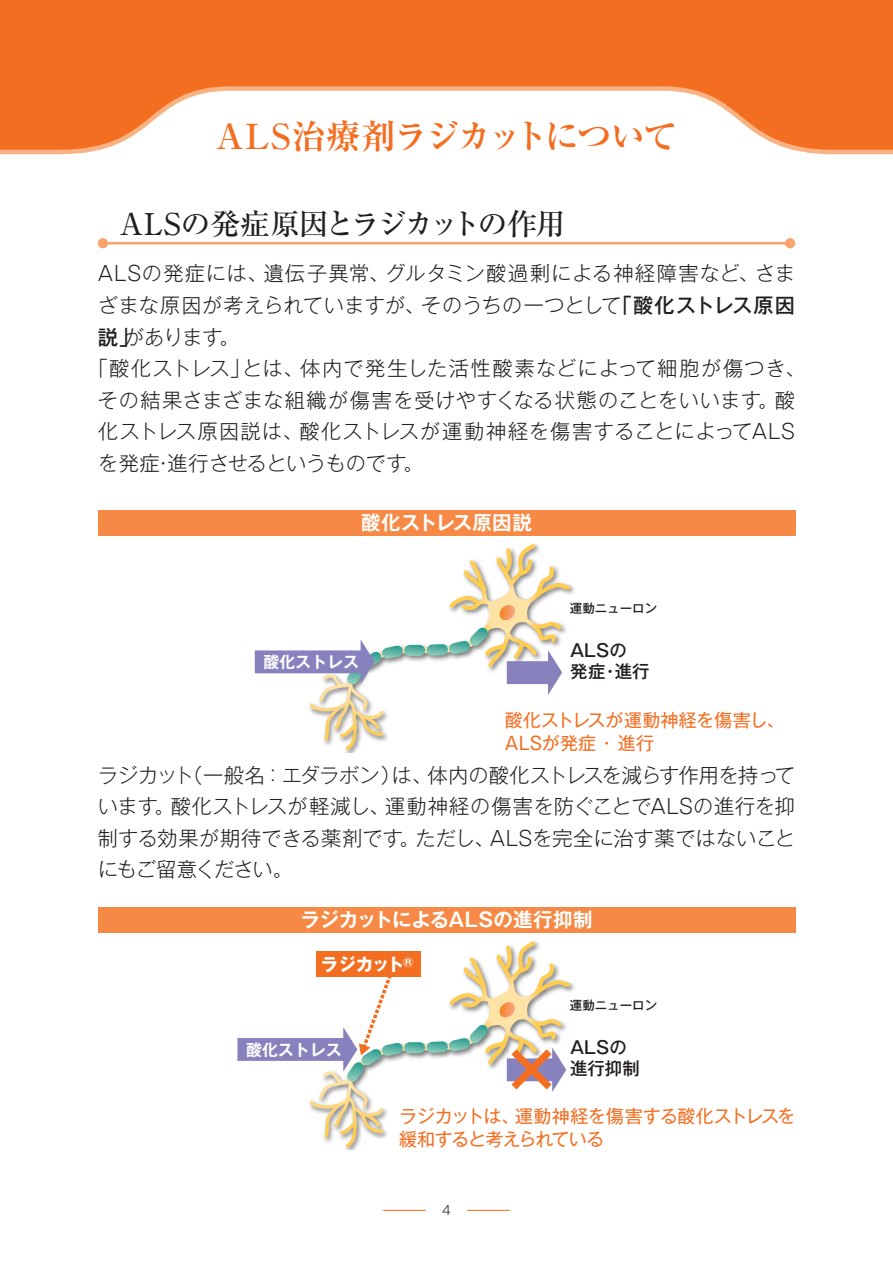
<style>
.page{position:relative;width:893px;height:1263px;background:#fff}
.page>*{position:absolute;margin:0;border:0;box-sizing:border-box;transform-origin:0 0}
.t1{font:700 34.5px "Ryumin Pro";letter-spacing:-.055em;color:#f36e21}
.t2{font:500 30px "Ryumin Pro";letter-spacing:-.045em;color:#231f20}
.t3{font:300 20.25px/31.5px "Gothic MB101 Pro";letter-spacing:.02em;color:#231f20;text-align:justify}
.t4{font:300 20.25px "Gothic MB101 Pro";letter-spacing:.045em;color:#231f20}
.t5{font:300 20.25px "Gothic MB101 Pro";letter-spacing:.06em;color:#231f20}
.t6{font:300 20.25px "Gothic MB101 Pro";letter-spacing:-.015em;color:#231f20}
.t7{font:700 19.5px "Gothic MB101 Pro De";letter-spacing:.005em;color:#fff}
.t8{font:18px/22.5px "Gothic MB101 Pro";letter-spacing:-.02em;color:#f36e21}
.t9{font:18px/22.5px "Gothic MB101 Pro";color:#f36e21}
.t10{font:500 17.4px/20.9px "Gothic MB101 Pro";color:#231f20}
.t11{font:700 17.4px "Gothic MB101 Pro";letter-spacing:-.03em;color:#fff}
.t12{font:700 15.9px "Gothic MB101 Pro De";color:#fff}
.t13{font:300 12.75px "Gothic MB101 Pro";color:#231f20}
.t14{font:500 12.45px "Gothic MB101 Pro";color:#231f20}
.s1{font-weight:500}
</style>
<div class="page">
<div style="left:0;top:0;width:893px;height:84px;background:#f36e21"></div>
<svg style="left:0;top:84px;width:893px;height:71px"></svg>
<hr style="left:383px;top:1210px;width:43px;height:1px;background:#f36e21">
<hr style="left:467px;top:1210px;width:43px;height:1px;background:#f36e21">
<div style="left:98px;top:907px;width:697px;height:26px;background:#f68945"></div>
<div style="left:98px;top:510px;width:697px;height:26px;background:#f68945"></div>
<hr style="left:103px;top:242px;width:687px;height:2px;background:#f9a46e">
<div style="left:98px;top:238px;width:10px;height:10px;background:#f9a46e;border-radius:50%"></div>
<div style="left:785px;top:238px;width:10px;height:10px;background:#f9a46e;border-radius:50%"></div>
<img style="left:306px;top:544px;width:269px;height:208px">
<div style="left:255px;top:650px;width:109px;height:23px;background:#8781bd"></div>
<svg style="left:310px;top:544px;width:224px;height:206px"></svg>
<div style="left:507px;top:661px;width:44px;height:23px;background:#8781bd"></div>
<svg style="left:548px;top:650px;width:14px;height:45px"></svg>
<div style="left:237px;top:1038px;width:110px;height:23px;background:#8781bd"></div>
<svg style="left:310px;top:941px;width:256px;height:206px"></svg>
<div style="left:316px;top:952px;width:104px;height:25px;background:#f36e21"></div>
<h1 class="t1" style="left:216px;top:109px;width:463px">ALS治療剤ラジカットについて</h1>
<h2 class="t2" style="left:119px;top:200px;width:448px">ALSの発症原因とラジカットの作用</h2>
<p class="t4" style="left:98px;top:257px;width:699px">ALSの発症には、遺伝子異常、グルタミン酸過剰による神経障害など、さま</p>
<p class="t3" style="left:98px;top:287px;width:699px">ざまな原因が考えられていますが、そのうちの一つとして<span class="s1">「酸化ストレス原因</span></p>
<p class="t3" style="left:98px;top:318px;width:143px"><span class="s1">説」</span>があります。</p>
<p class="t5" style="left:88px;top:351px;width:719px">「酸化ストレス」とは、体内で発生した活性酸素などによって細胞が傷つき、</p>
<p class="t3" style="left:98px;top:381px;width:699px">その結果さまざまな組織が傷害を受けやすくなる状態のことをいいます。酸</p>
<p class="t3" style="left:98px;top:413px;width:699px">化ストレス原因説は、酸化ストレスが運動神経を傷害することによってALS</p>
<p class="t6" style="left:98px;top:446px;width:327px">を発症・進行させるというものです。</p>
<p class="t7" style="left:361px;top:506px;width:172px">酸化ストレス原因説</p>
<p class="t14" style="left:570px;top:597px;width:89px">運動ニューロン</p>
<p class="t12" style="left:263px;top:649px;width:97px">酸化ストレス</p>
<p class="t10" style="left:570px;top:638px;width:81px">ALSの<br>発症・進行</p>
<p class="t9" style="left:505px;top:707px;width:281px">酸化ストレスが運動神経を傷害し、<br>ALSが発症 ・ 進行</p>
<p class="t3" style="left:98px;top:756px;width:699px">ラジカット（一般名：エダラボン）は、体内の酸化ストレスを減らす作用を持っています。酸化ストレスが軽減し、運動神経の傷害を防ぐことでALSの進行を抑制する効果が期待できる薬剤です。ただし、ALSを完全に治す薬ではないことにもご留意ください。</p>
<p class="t7" style="left:300px;top:903px;width:294px">ラジカットによるALSの進行抑制</p>
<p class="t11" style="left:321px;top:950px;width:94px">ラジカット<sup>Ⓡ</sup></p>
<p class="t14" style="left:570px;top:995px;width:89px">運動ニューロン</p>
<p class="t12" style="left:246px;top:1036px;width:97px">酸化ストレス</p>
<p class="t10" style="left:570px;top:1035px;width:71px">ALSの進行抑制</p>
<p class="t8" style="left:399px;top:1103px;width:397px">ラジカットは、運動神経を傷害する酸化ストレスを緩和すると考えられている</p>
<p class="t13" style="left:442px;top:1199px;width:10px">4</p>
</div>
